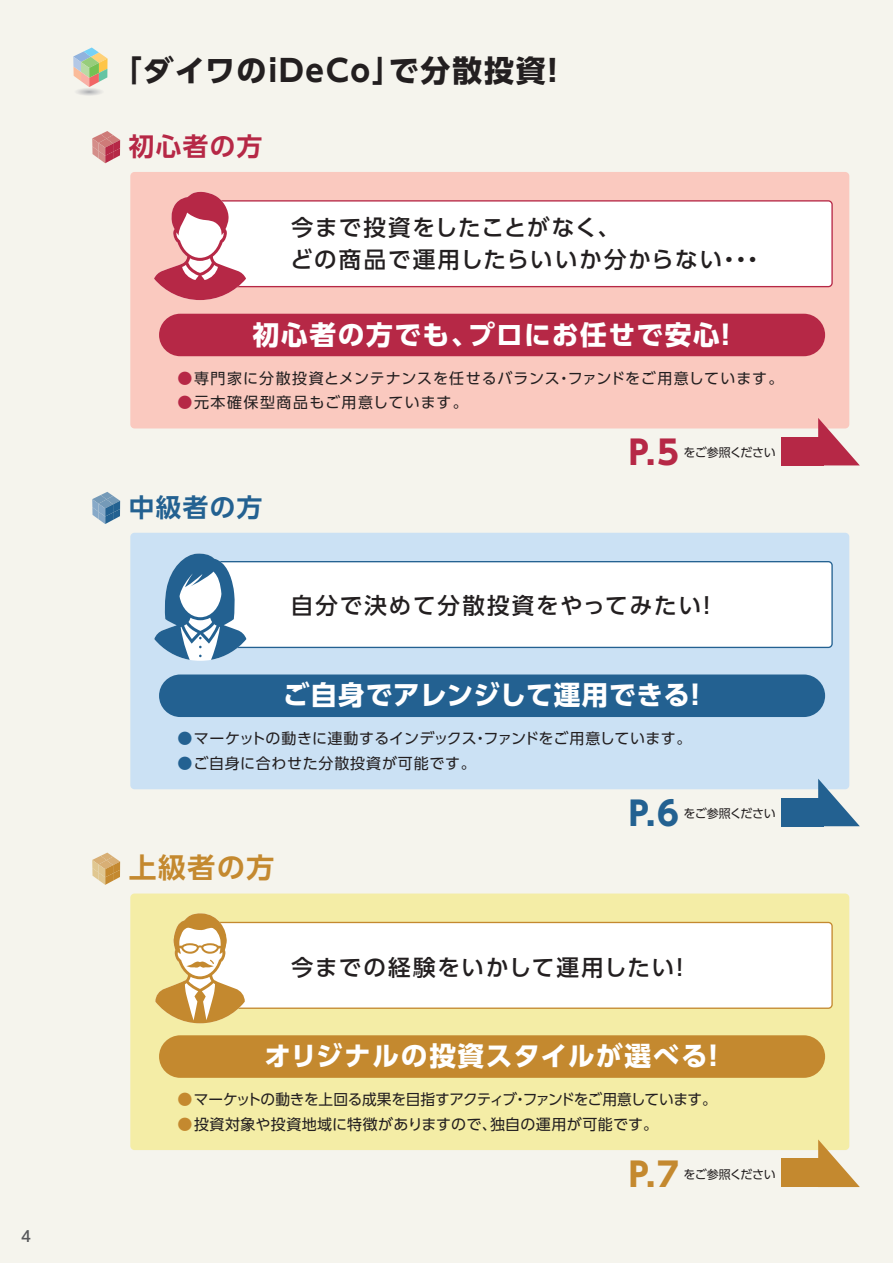
<style>
.page{position:relative;width:893px;height:1263px;background:#f5f4ed}
.page>*{position:absolute;margin:0;border:0;box-sizing:border-box;transform-origin:0 0}
.t1{font:700 33px "UD Shin Go Pro";color:#b62846}
.t2{font:700 33px "UD Shin Go Pro";color:#236191}
.t3{font:700 33px "UD Shin Go Pro";color:#c4892f}
.t4{font:700 30px "UD Shin Go Pro";letter-spacing:.06em;color:#231f20}
.t5{font:700 27.75px "UD Shin Go Pro De";letter-spacing:.06em;color:#c4892f}
.t6{font:700 26.7px "UD Shin Go Pro";letter-spacing:.05em;color:#fff}
.t7{font:700 26.7px "UD Shin Go Pro";letter-spacing:.025em;color:#fff}
.t8{font:700 25.5px "UD Shin Go Pro De";letter-spacing:.06em;color:#b62846}
.t9{font:700 25.5px "UD Shin Go Pro De";letter-spacing:.06em;color:#236191}
.t10{font:500 22.5px/31.5px "UD Shin Go Pro";letter-spacing:.07em;color:#231f20}
.t11{font:500 22.5px "UD Shin Go Pro";letter-spacing:.09em;color:#231f20}
.t12{font:15px "UD Shin Go Pro";letter-spacing:.03em;color:#231f20}
.t13{font:15px "UD Shin Go Pro";letter-spacing:.055em;color:#231f20}
.t14{font:15px "UD Shin Go Pro";letter-spacing:-.03em;color:#231f20}
.t15{font:15px "UD Shin Go Pro";color:#231f20}
.t16{font:15px "UD Shin Go Pro";letter-spacing:.1em;color:#231f20}
.t17{font:500 15px "UD Shin Go Pro";color:#57585a}
.t18{font:12px "UD Shin Go Pro";letter-spacing:-.035em;color:#231f20}
.s1{color:#b62846}
.s2{color:#236191}
.s3{color:#c4892f}
</style>
<div class="page">
<svg style="left:73px;top:48px;width:35px;height:39px"></svg>
<div style="left:130px;top:172px;width:719px;height:256px;background:#fac9bf;border-radius:4px"></div>
<div style="left:159px;top:314px;width:666px;height:42px;background:#b62846;border-radius:21px"></div>
<div style="left:200px;top:201px;width:632px;height:86px;background:#fff;border-radius:4px"></div>
<div style="left:199px;top:200px;width:634px;height:87px;border:1px solid #b62846;border-radius:4px"></div>
<div style="left:781px;top:437px;width:43px;height:28px;background:#b62846"></div>
<svg style="left:818px;top:418px;width:42px;height:47px"></svg>
<svg style="left:92px;top:131px;width:28px;height:32px"></svg>
<svg style="left:154px;top:191px;width:92px;height:109px"></svg>
<div style="left:130px;top:533px;width:719px;height:256px;background:#cbe1f4;border-radius:4px"></div>
<div style="left:159px;top:674px;width:666px;height:43px;background:#236191;border-radius:21px"></div>
<div style="left:200px;top:562px;width:632px;height:85px;background:#fff;border-radius:4px"></div>
<div style="left:199px;top:561px;width:634px;height:87px;border:1px solid #236191;border-radius:4px"></div>
<div style="left:781px;top:798px;width:43px;height:28px;background:#236191"></div>
<svg style="left:818px;top:779px;width:42px;height:47px"></svg>
<svg style="left:92px;top:492px;width:28px;height:32px"></svg>
<div style="left:130px;top:893px;width:719px;height:257px;background:#f4eda6;border-radius:4px"></div>
<div style="left:159px;top:1035px;width:666px;height:43px;background:#c4892f;border-radius:21px"></div>
<div style="left:200px;top:922px;width:632px;height:86px;background:#fff;border-radius:4px"></div>
<div style="left:199px;top:922px;width:634px;height:87px;border:1px solid #c4892f;border-radius:4px"></div>
<div style="left:781px;top:1159px;width:43px;height:28px;background:#c4892f"></div>
<svg style="left:818px;top:1139px;width:42px;height:48px"></svg>
<svg style="left:92px;top:853px;width:28px;height:32px"></svg>
<svg style="left:173px;top:638px;width:55px;height:23px"></svg>
<svg style="left:154px;top:553px;width:92px;height:107px"></svg>
<svg style="left:155px;top:913px;width:90px;height:110px"></svg>
<p class="t17" style="left:21px;top:1224px;width:11px">4</p>
<h2 class="t4" style="left:112px;top:46px;width:457px">「ダイワのiDeCo」で分散投資！</h2>
<h3 class="t8" style="left:129px;top:126px;width:135px">初心者の方</h3>
<h3 class="t10" style="left:290px;top:211px;width:475px">今まで投資をしたことがなく、<br>どの商品で運用したらいいか分からない・・・</h3>
<h3 class="t6" style="left:253px;top:313px;width:488px">初心者の方でも、プロにお任せで安心！</h3>
<p class="t13" style="left:178px;top:366px;width:607px"><span class="s1">●</span>専門家に分散投資とメンテナンスを任せるバランス・ファンドをご用意しています。</p>
<p class="t16" style="left:178px;top:391px;width:292px"><span class="s1">●</span>元本確保型商品もご用意しています。</p>
<h1 class="t1" style="left:629px;top:426px;width:51px">P.5</h1>
<p class="t18" style="left:683px;top:443px;width:94px">をご参照ください</p>
<h3 class="t9" style="left:129px;top:486px;width:135px">中級者の方</h3>
<h3 class="t11" style="left:291px;top:587px;width:429px">自分で決めて分散投資をやってみたい！</h3>
<h3 class="t7" style="left:283px;top:673px;width:427px">ご自身でアレンジして運用できる！</h3>
<p class="t15" style="left:178px;top:727px;width:515px"><span class="s2">●</span>マーケットの動きに連動するインデックス・ファンドをご用意しています。</p>
<p class="t12" style="left:178px;top:751px;width:300px"><span class="s2">●</span>ご自身に合わせた分散投資が可能です。</p>
<h1 class="t2" style="left:629px;top:786px;width:51px">P.6</h1>
<p class="t18" style="left:683px;top:804px;width:94px">をご参照ください</p>
<h3 class="t5" style="left:129px;top:844px;width:147px">上級者の方</h3>
<h3 class="t11" style="left:291px;top:949px;width:401px">今までの経験をいかして運用したい！</h3>
<h3 class="t6" style="left:265px;top:1034px;width:464px">オリジナルの投資スタイルが選べる！</h3>
<p class="t14" style="left:178px;top:1087px;width:541px"><span class="s3">●</span>マーケットの動きを上回る成果を目指すアクティブ・ファンドをご用意しています。</p>
<p class="t12" style="left:178px;top:1112px;width:482px"><span class="s3">●</span>投資対象や投資地域に特徴がありますので、独自の運用が可能です。</p>
<h1 class="t3" style="left:629px;top:1147px;width:51px">P.7</h1>
<p class="t18" style="left:683px;top:1165px;width:94px">をご参照ください</p>
</div>
